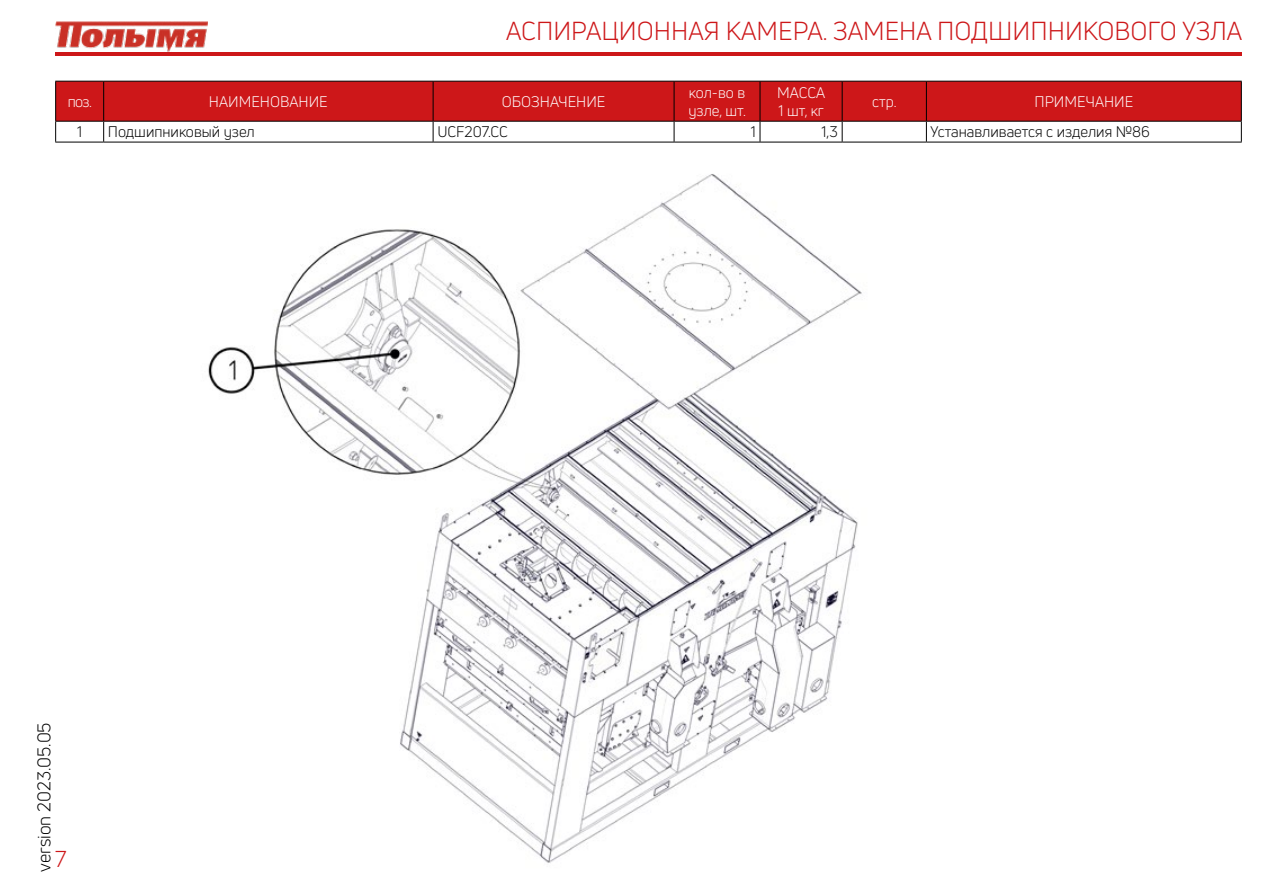
<style>
.page{position:relative;width:1263px;height:893px;background:#fff}
.page>*{position:absolute;margin:0;border:0;box-sizing:border-box;transform-origin:0 0}
.t1{font:25.5px "Uni Neue";color:#cd1719}
.t2{font:22.5px "Uni Neue";color:#cd1719}
.t3{font:18px "Uni Neue";color:#000}
.t4{font:15px/18px "Uni Neue";color:#fff}
.t5{font:15px "Uni Neue";color:#000}
</style>
<div class="page">
<img style="left:208px;top:174px;width:654px;height:689px">
<hr style="left:55px;top:52px;width:1187px;height:3px;background:#cd1719">
<div style="left:56px;top:82px;width:1185px;height:39px;background:#cd1719"></div>
<hr style="left:55px;top:81px;width:49px;height:1px;background:#000">
<hr style="left:55px;top:82px;width:1px;height:39px;background:#000">
<hr style="left:104px;top:81px;width:329px;height:1px;background:#000">
<hr style="left:103px;top:82px;width:1px;height:39px;background:#000">
<hr style="left:433px;top:81px;width:241px;height:1px;background:#000">
<hr style="left:433px;top:82px;width:1px;height:39px;background:#000">
<hr style="left:674px;top:81px;width:86px;height:1px;background:#000">
<hr style="left:674px;top:82px;width:1px;height:39px;background:#000">
<hr style="left:760px;top:81px;width:82px;height:1px;background:#000">
<hr style="left:760px;top:82px;width:1px;height:39px;background:#000">
<hr style="left:842px;top:81px;width:84px;height:1px;background:#000">
<hr style="left:842px;top:82px;width:1px;height:39px;background:#000">
<hr style="left:926px;top:81px;width:316px;height:1px;background:#000">
<hr style="left:926px;top:82px;width:1px;height:39px;background:#000">
<hr style="left:1241px;top:82px;width:1px;height:39px;background:#000">
<hr style="left:55px;top:121px;width:49px;height:1px;background:#000">
<svg style="left:55px;top:122px;width:1px;height:20px"></svg>
<hr style="left:104px;top:121px;width:329px;height:1px;background:#000">
<svg style="left:103px;top:122px;width:1px;height:20px"></svg>
<hr style="left:433px;top:121px;width:241px;height:1px;background:#000">
<svg style="left:433px;top:122px;width:1px;height:20px"></svg>
<hr style="left:674px;top:121px;width:86px;height:1px;background:#000">
<svg style="left:674px;top:122px;width:1px;height:20px"></svg>
<hr style="left:760px;top:121px;width:82px;height:1px;background:#000">
<svg style="left:760px;top:122px;width:1px;height:20px"></svg>
<hr style="left:842px;top:121px;width:84px;height:1px;background:#000">
<svg style="left:842px;top:122px;width:1px;height:20px"></svg>
<hr style="left:926px;top:121px;width:316px;height:1px;background:#000">
<svg style="left:926px;top:122px;width:1px;height:20px"></svg>
<svg style="left:1241px;top:122px;width:1px;height:20px"></svg>
<hr style="left:55px;top:142px;width:49px;height:1px;background:#000">
<hr style="left:104px;top:142px;width:329px;height:1px;background:#000">
<hr style="left:433px;top:142px;width:241px;height:1px;background:#000">
<hr style="left:674px;top:142px;width:86px;height:1px;background:#000">
<hr style="left:760px;top:142px;width:82px;height:1px;background:#000">
<hr style="left:842px;top:142px;width:84px;height:1px;background:#000">
<hr style="left:926px;top:142px;width:316px;height:1px;background:#000">
<img style="left:55px;top:22px;width:153px;height:30px">
<h1 class="t1" style="left:506px;top:16px;width:738px">АСПИРАЦИОННАЯ КАМЕРА. ЗАМЕНА ПОДШИПНИКОВОГО УЗЛА</h1>
<p class="t4" style="left:68px;top:92px;width:26px">поз.</p>
<p class="t4" style="left:209px;top:92px;width:120px">НАИМЕНОВАНИЕ</p>
<p class="t4" style="left:502px;top:92px;width:105px">ОБОЗНАЧЕНИЕ</p>
<p class="t4" style="left:688px;top:83px;width:59px">кол-во в узле, шт.</p>
<p class="t4" style="left:777px;top:83px;width:50px">МАССА<br>1 шт, кг</p>
<p class="t4" style="left:872px;top:92px;width:26px">стр.</p>
<p class="t4" style="left:1034px;top:92px;width:100px">ПРИМЕЧАНИЕ</p>
<p class="t5" style="left:77px;top:123px;width:7px">1</p>
<p class="t5" style="left:108px;top:123px;width:148px">Подшипниковый узел</p>
<p class="t5" style="left:437px;top:123px;width:72px">UCF207.СС</p>
<p class="t5" style="left:751px;top:123px;width:7px">1</p>
<p class="t5" style="left:821px;top:123px;width:18px">1,3</p>
<p class="t5" style="left:931px;top:123px;width:221px">Устанавливается с изделия №86</p>
<p class="t3" style="left:33px;top:872px;width:151px;rotate:-90deg">version 2023.05.05</p>
<h2 class="t2" style="left:55px;top:846px;width:13px">7</h2>
</div>
